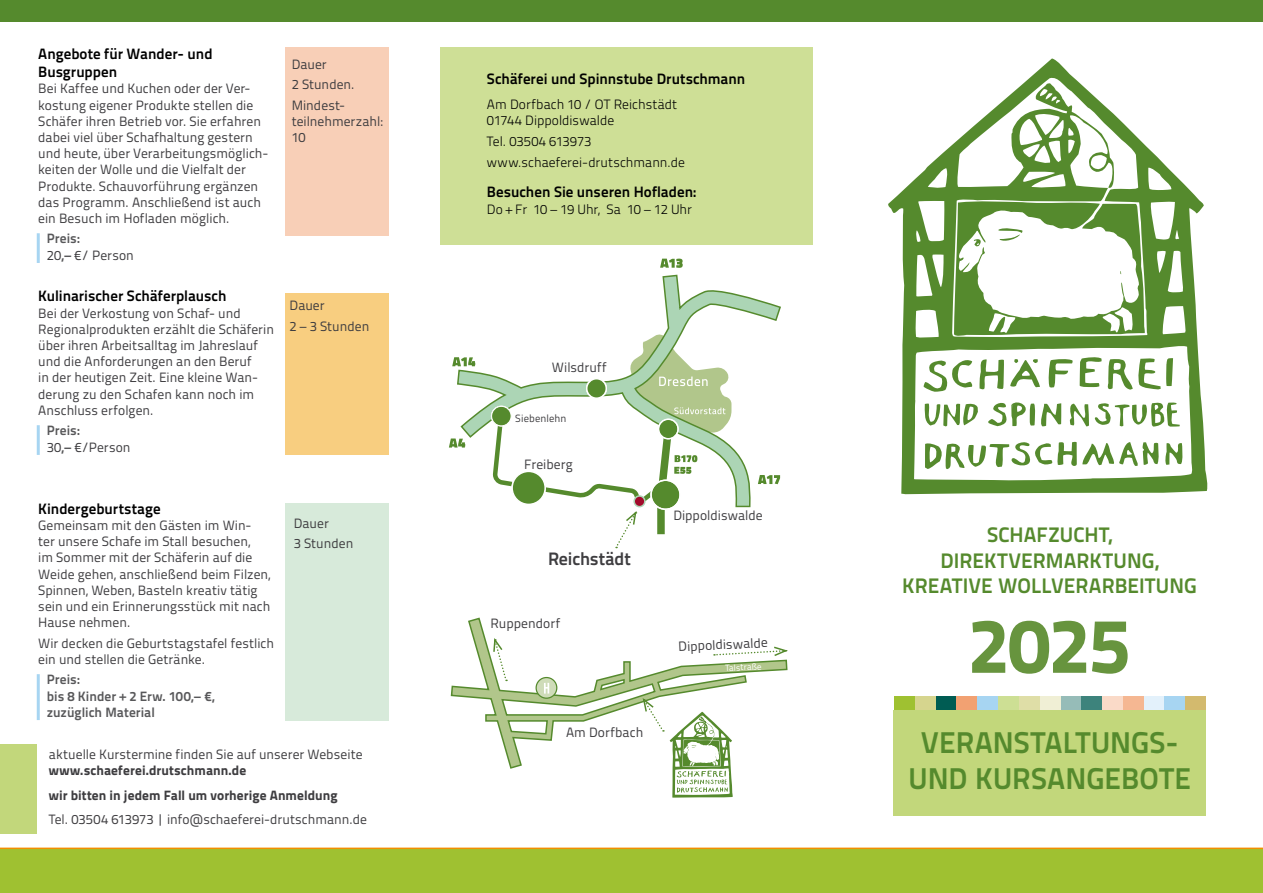
<style>
.page{position:relative;width:1263px;height:893px;background:#fff}
.page>*{position:absolute;margin:0;border:0;box-sizing:border-box;transform-origin:0 0}
.t1{font:700 30px/36px "Titillium Text 22 L";color:#558a2d;text-align:center}
.t2{font:700 21px/25.5px "Titillium Text 22 L";letter-spacing:.005em;color:#558a2d;text-align:center}
.t3{font:700 18px "Titillium Text 22 L";letter-spacing:-.005em;color:#3e3d40}
.t4{font:700 15px/18px "Titillium Text 22 L";color:#000}
.t5{font:13.5px/16.2px "Titillium Text 22 L";letter-spacing:.005em;color:#3e3d40}
.t6{font:300 13.5px/16.5px "Titillium Text 22 L";letter-spacing:.005em;color:#000}
.t7{font:800 13.5px/24.8px "Titillium Text 22 L";letter-spacing:.005em;color:#3e3d40}
.t8{font:700 13.5px/16.2px "Titillium Text 22 L";color:#58585a}
.t9{font:10.5px "Titillium Text 22 L";letter-spacing:.01em;color:#3e3d40}
.t10{font:9px "Titillium Text 22 L";color:#fff}
.s1{font-weight:700;color:#58585a}
</style>
<div class="page">
<div style="left:285px;top:47px;width:104px;height:189px;background:#f8cfb7"></div>
<div style="left:440px;top:47px;width:372px;height:197px;background:#cedf96"></div>
<div style="left:285px;top:294px;width:104px;height:161px;background:#f8ce80"></div>
<div style="left:285px;top:503px;width:104px;height:218px;background:#d7eada"></div>
<div style="left:1185px;top:696px;width:21px;height:14px;background:#d3ba6e"></div>
<div style="left:1164px;top:696px;width:21px;height:14px;background:#a7d5f2"></div>
<div style="left:1143px;top:696px;width:21px;height:14px;background:#e3f1fb"></div>
<div style="left:1123px;top:696px;width:20px;height:14px;background:#f5b792"></div>
<div style="left:1102px;top:696px;width:21px;height:14px;background:#fadac8"></div>
<div style="left:1081px;top:696px;width:21px;height:14px;background:#3d837c"></div>
<div style="left:1060px;top:696px;width:21px;height:14px;background:#96bcb8"></div>
<div style="left:1039px;top:696px;width:21px;height:14px;background:#f0efd5"></div>
<div style="left:1019px;top:696px;width:20px;height:14px;background:#dfdea7"></div>
<div style="left:998px;top:696px;width:21px;height:14px;background:#cddf94"></div>
<div style="left:977px;top:696px;width:21px;height:14px;background:#a7d5f2"></div>
<div style="left:956px;top:696px;width:21px;height:14px;background:#f2a172"></div>
<div style="left:935px;top:696px;width:21px;height:14px;background:#005c53"></div>
<div style="left:914px;top:696px;width:21px;height:14px;background:#d6d58e"></div>
<div style="left:894px;top:696px;width:20px;height:14px;background:#9fc131"></div>
<svg style="left:972px;top:621px;width:155px;height:53px"></svg>
<div style="left:894px;top:710px;width:312px;height:105px;background:#c2d77b"></div>
<div style="left:0;top:744px;width:36px;height:89px;background:#c2d77b"></div>
<hr style="left:37px;top:233px;width:3px;height:30px;background:#a7d5f2">
<hr style="left:37px;top:425px;width:3px;height:30px;background:#a7d5f2">
<hr style="left:37px;top:674px;width:3px;height:46px;background:#a7d5f2">
<div style="left:0;top:849px;width:1263px;height:44px;background:#9fc131"></div>
<hr style="left:0;top:848px;width:1263px;height:1px;background:#f18e00">
<div style="left:0;top:0;width:1263px;height:21px;background:#558a2d"></div>
<svg style="left:888px;top:58px;width:320px;height:436px"></svg>
<svg style="left:457px;top:274px;width:324px;height:234px"></svg>
<svg style="left:450px;top:617px;width:338px;height:152px"></svg>
<svg style="left:536px;top:677px;width:21px;height:21px"></svg>
<div style="left:535px;top:677px;width:22px;height:22px;border:1px solid #558a2d;border-radius:50%"></div>
<svg style="left:544px;top:683px;width:5px;height:11px"></svg>
<svg style="left:641px;top:696px;width:23px;height:36px"></svg>
<div style="left:491px;top:406px;width:21px;height:21px;border:2px solid #fff;border-radius:50%"></div>
<div style="left:491px;top:406px;width:20px;height:20px;border:1px solid #fff;border-radius:50%"></div>
<svg style="left:670px;top:712px;width:63px;height:86px"></svg>
<svg style="left:492px;top:334px;width:239px;height:214px"></svg>
<svg style="left:758px;top:475px;width:22px;height:9px"></svg>
<svg style="left:449px;top:438px;width:16px;height:10px"></svg>
<svg style="left:452px;top:357px;width:23px;height:9px"></svg>
<svg style="left:660px;top:259px;width:23px;height:9px"></svg>
<svg style="left:492px;top:636px;width:15px;height:45px"></svg>
<svg style="left:714px;top:645px;width:74px;height:12px"></svg>
<p class="t4" style="left:38px;top:44px;width:176px">Angebote für Wander- und<br>Busgruppen</p>
<p class="t5" style="left:38px;top:80px;width:232px">Bei Kaffee und Kuchen oder der Ver&shy;kostung eigener Produkte stellen die Schäfer ihren Betrieb vor. Sie erfahren dabei viel über Schafhaltung gestern und heute, über Verarbeitungsmöglich&shy;keiten der Wolle und die Vielfalt der Produkte. Schauvorführung ergänzen das Programm. Anschließend ist auch ein Besuch im Hofladen möglich.</p>
<p class="t5" style="left:47px;top:230px;width:89px"><span class="s1">Preis:<br></span>20<span class="s1">,–</span> €/ Person</p>
<p class="t4" style="left:38px;top:286px;width:190px">Kulinarischer Schäferplausch</p>
<p class="t5" style="left:38px;top:304px;width:237px">Bei der Verkostung von Schaf- und Regionalprodukten erzählt die Schäferin über ihren Arbeitsalltag im Jahreslauf und die Anforderungen an den Beruf<br>in der heutigen Zeit. Eine kleine Wan&shy;derung zu den Schafen kann noch im Anschluss erfolgen.</p>
<p class="t5" style="left:47px;top:422px;width:85px"><span class="s1">Preis:<br></span>30<span class="s1">,–</span> €/Person</p>
<p class="t4" style="left:38px;top:499px;width:124px">Kindergeburtstage</p>
<p class="t5" style="left:38px;top:516px;width:234px">Gemeinsam mit den Gästen im Win&shy;ter unsere Schafe im Stall besuchen,<br>im Sommer mit der Schäferin auf die Weide gehen, anschließend beim Filzen, Spinnen, Weben, Basteln kreativ tätig sein und ein Erinnerungsstück mit nach Hause nehmen.</p>
<p class="t5" style="left:38px;top:634px;width:237px">Wir decken die Geburtstagstafel festlich ein und stellen die Getränke.</p>
<p class="t8" style="left:47px;top:671px;width:169px">Preis:<br>bis 8 Kinder + 2 Erw. 100,– €, zuzüglich Material</p>
<p class="t5" style="left:292px;top:53px;width:64px;line-height:20.4px">Dauer<br>2 Stunden.<br>Mindest-</p>
<p class="t5" style="left:292px;top:112px;width:93px">teilnehmerzahl:<br>10</p>
<p class="t5" style="left:290px;top:295px;width:81px;line-height:20.4px">Dauer<br>2 – 3 Stunden</p>
<p class="t4" style="left:487px;top:68px;width:260px">Schäferei und Spinnstube Drutschmann</p>
<p class="t6" style="left:487px;top:95px;width:192px">Am Dorfbach 10 / OT Reichstädt<br>01744 Dippoldiswalde</p>
<p class="t6" style="left:487px;top:130px;width:200px;line-height:20.7px">Tel. 03504 613973 www.schaeferei-drutschmann.de</p>
<p class="t4" style="left:487px;top:182px;width:211px">Besuchen Sie unseren Hofladen:</p>
<p class="t6" style="left:487px;top:200px;width:207px">Do + Fr 10 – 19 Uhr, Sa 10 – 12 Uhr</p>
<p class="t5" style="left:552px;top:358px;width:56px">Wilsdruff</p>
<p class="t9" style="left:515px;top:411px;width:53px">Siebenlehn</p>
<p class="t5" style="left:524px;top:455px;width:50px">Freiberg</p>
<p class="t5" style="left:673px;top:506px;width:91px">Dippoldiswalde</p>
<p class="t5" style="left:294px;top:512px;width:61px;line-height:20.4px">Dauer<br>3 Stunden</p>
<h2 class="t2" style="left:902px;top:521px;width:296px">SCHAFZUCHT,<br>DIREKTVERMARKTUNG,<br>KREATIVE WOLLVERARBEITUNG</h2>
<p class="t5" style="left:491px;top:614px;width:71px">Ruppendorf</p>
<h3 class="t3" style="left:548px;top:545px;width:84px">Reichstädt</h3>
<p class="t5" style="left:678px;top:638px;width:91px;rotate:-3deg">Dippoldiswalde</p>
<p class="t10" style="left:725px;top:661px;width:38px;rotate:-2deg">Talstraße</p>
<p class="t5" style="left:49px;top:745px;width:315px">aktuelle Kurstermine finden Sie auf unserer Webseite</p>
<p class="t7" style="left:49px;top:757px;width:290px">www.schaeferei.drutschmann.de<br>wir bitten in jedem Fall um vorherige Anmeldung</p>
<p class="t5" style="left:49px;top:811px;width:319px">Tel. 03504 613973 | info@schaeferei-drutschmann.de</p>
<p class="t5" style="left:566px;top:723px;width:79px">Am Dorfbach</p>
<h1 class="t1" style="left:908px;top:722px;width:284px">VERANSTALTUNGS-<br>UND KURSANGEBOTE</h1>
</div>
